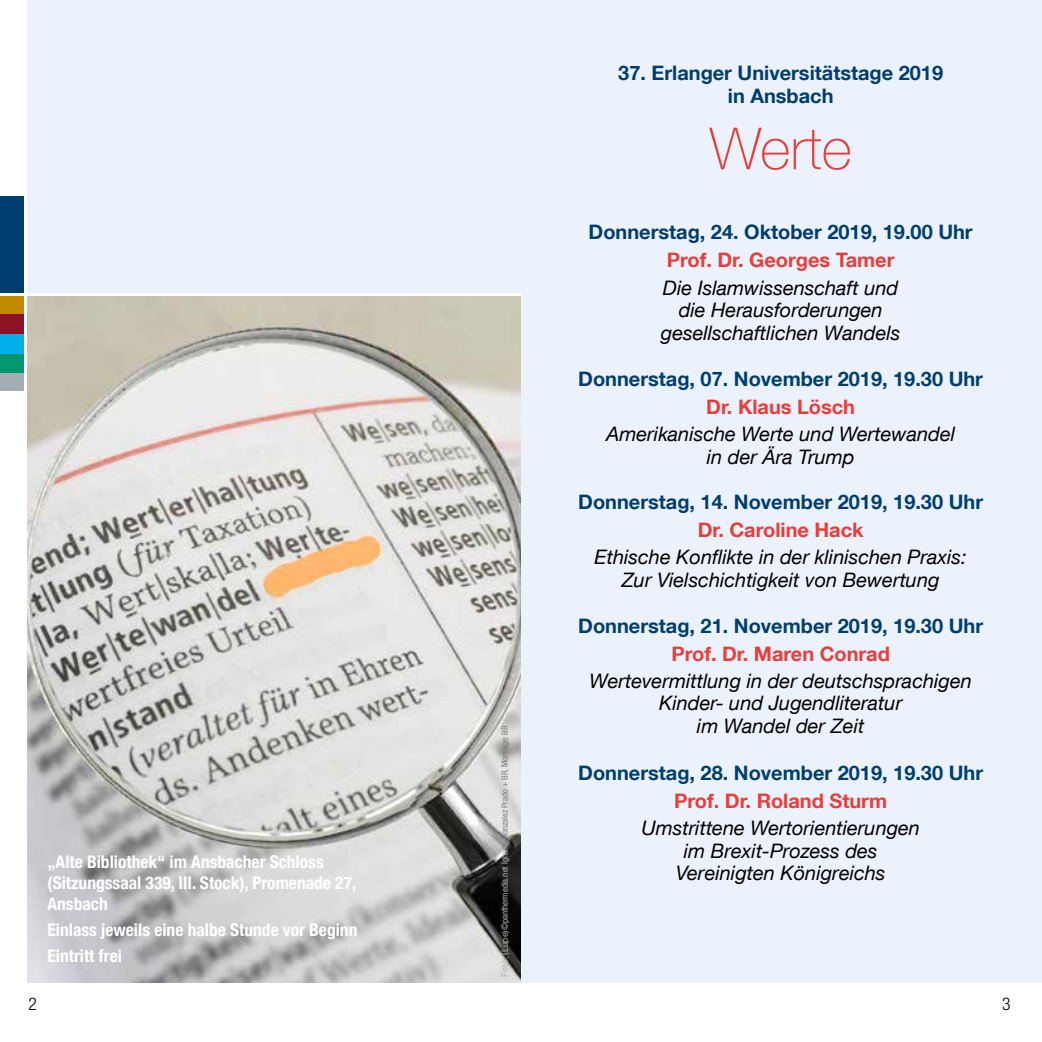
<style>
.page{position:relative;width:1042px;height:1042px;background:#fff}
.page>*{position:absolute;margin:0;border:0;box-sizing:border-box;transform-origin:0 0}
.t1{font:100 58.1px "Helvetica Neue LT Com";color:#e83d3b}
.t2{font:italic 19.95px/22.4px "Helvetica Neue LT Com";color:#000;text-align:center}
.t3{font:700 19.95px/23.3px "Helvetica Neue LT Com";color:#003e6f;text-align:center}
.t4{font:700 19.95px "Helvetica Neue LT Com";color:#e83d3b}
.t5{font:700 condensed 17.5px/21px "Helvetica Neue LT Com";color:#fff}
.t6{font:300 condensed 17.5px "Helvetica Neue LT Com";color:#000}
.t7{font:condensed 8.75px "Helvetica Neue LT Com";color:#7d7d7c}
.s1{font-stretch:normal;color:#b1b2b3}
.s2{color:#b1b2b3}
</style>
<div class="page">
<div style="left:28px;top:0;width:493px;height:982px;background:#ebf2fb"></div>
<div style="left:0;top:295px;width:24px;height:19px;background:#c28a00"></div>
<div style="left:0;top:196px;width:24px;height:99px;background:#003e6f"></div>
<div style="left:0;top:314px;width:24px;height:20px;background:#8d1323"></div>
<div style="left:0;top:334px;width:24px;height:20px;background:#00b0eb"></div>
<div style="left:0;top:354px;width:24px;height:19px;background:#00976f"></div>
<div style="left:0;top:373px;width:24px;height:20px;background:#a3acb2"></div>
<hr style="left:0;top:391px;width:26px;height:3px;background:#fff">
<div style="left:521px;top:0;width:521px;height:982px;background:#ebf2fb"></div>
<img style="left:28px;top:296px;width:493px;height:686px">
<hr style="left:0;top:293px;width:521px;height:3px;background:#fff">
<p class="t5" style="left:47px;top:851px;width:310px">„Alte Bibliothek“ im Ansbacher Schloss (Sitzungssaal 339, III. Stock), Promenade 27,<br>Ansbach</p>
<p class="t5" style="left:47px;top:917px;width:311px;line-height:25.7px">Einlass jeweils eine halbe Stunde vor Beginn<br>Eintritt frei</p>
<p class="t7" style="left:499px;top:977px;width:253px;rotate:-90deg"><span class="s1">Foto: (Lupe)</span><span class="s2">©panthermedia.net Igna</span>cio Gonzalez Prado + BR, Montage: BR</p>
<p class="t3" style="left:618px;top:61px;width:326px">37. Erlanger Universitätstage 2019 in Ansbach</p>
<h1 class="t1" style="left:709px;top:114px;width:144px">Werte</h1>
<p class="t3" style="left:588px;top:220px;width:386px">Donnerstag, 24. Oktober 2019, 19.00 Uhr</p>
<p class="t4" style="left:667px;top:248px;width:229px">Prof. Dr. Georges Tamer</p>
<p class="t2" style="left:661px;top:275px;width:241px;line-height:22.9px">Die Islamwissenschaft und die Herausforderungen gesellschaftlichen Wandels</p>
<p class="t3" style="left:578px;top:367px;width:406px">Donnerstag, 07. November 2019, 19.30 Uhr</p>
<p class="t4" style="left:706px;top:394px;width:150px">Dr. Klaus Lösch</p>
<p class="t2" style="left:606px;top:422px;width:350px">Amerikanische Werte und Wertewandel in der Ära Trump</p>
<p class="t3" style="left:578px;top:490px;width:406px">Donnerstag, 14. November 2019, 19.30 Uhr</p>
<p class="t4" style="left:698px;top:517px;width:167px">Dr. Caroline Hack</p>
<p class="t2" style="left:594px;top:546px;width:374px">Ethische Konflikte in der klinischen Praxis:<br>Zur Vielschichtigkeit von Bewertung</p>
<p class="t3" style="left:578px;top:613px;width:406px">Donnerstag, 21. November 2019, 19.30 Uhr</p>
<p class="t4" style="left:671px;top:641px;width:220px">Prof. Dr. Maren Conrad</p>
<p class="t2" style="left:589px;top:669px;width:384px">Wertevermittlung in der deutschsprachigen<br>Kinder- und Jugendliteratur<br>im Wandel der Zeit</p>
<p class="t3" style="left:578px;top:760px;width:406px">Donnerstag, 28. November 2019, 19.30 Uhr</p>
<p class="t4" style="left:674px;top:788px;width:214px">Prof. Dr. Roland Sturm</p>
<p class="t2" style="left:641px;top:816px;width:280px">Umstrittene Wertorientierungen im Brexit-Prozess des<br>Vereinigten Königreichs</p>
<p class="t6" style="left:29px;top:993px;width:10px">2</p>
<p class="t6" style="left:1002px;top:993px;width:10px">3</p>
</div>
